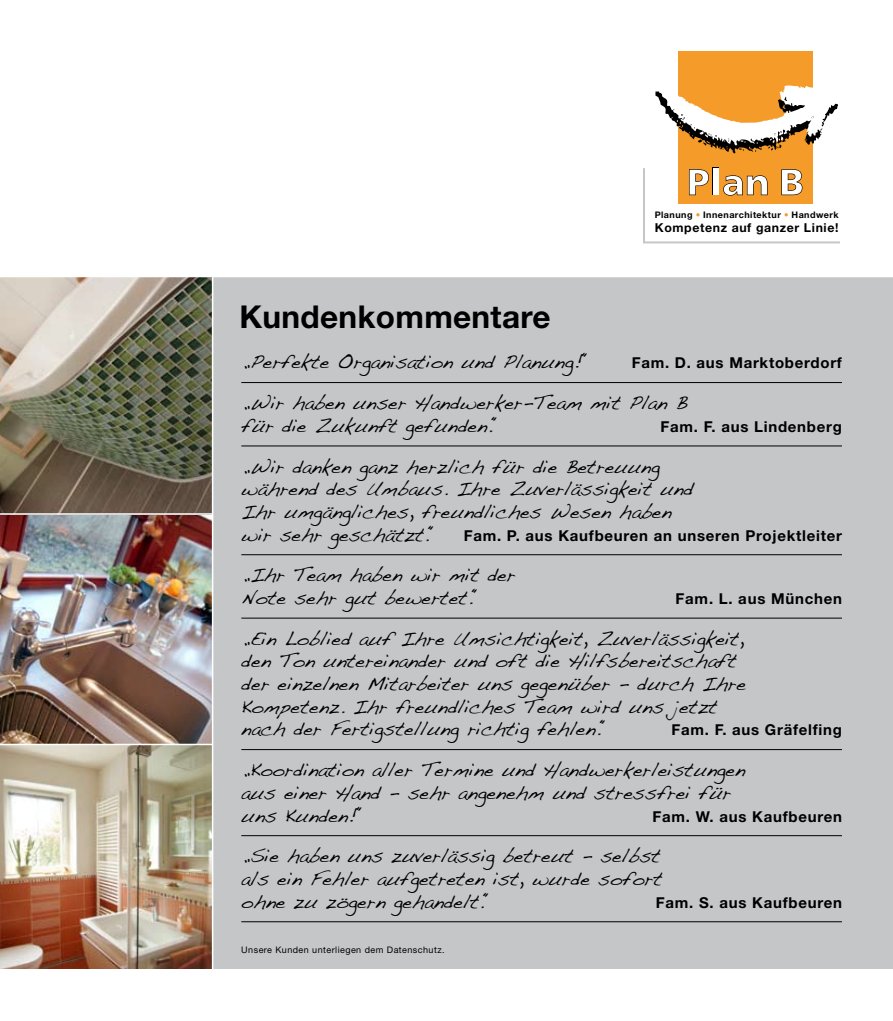
<style>
.page{position:relative;width:893px;height:1021px;background:#fff}
.page>*{position:absolute;margin:0;border:0;box-sizing:border-box;transform-origin:0 0}
.t1{font:700 31.5px "Helvetica Neue East A";letter-spacing:.01em;color:#000}
.t2{font:19.5px/22.6px "Handwriting Dakota";color:#000}
.t3{font:700 15px "Helvetica Neue";letter-spacing:.05em;color:#000}
.t4{font:700 12.3px "Helvetica Neue East A";letter-spacing:.05em;color:#000}
.t5{font:9px "Helvetica Neue East A";color:#000}
.t6{font:700 9px "Helvetica Neue East A";letter-spacing:.05em;color:#000}
.s1{font-family:"Shannon";font-weight:400;color:#f49b29}
</style>
<div class="page">
<div style="left:0;top:276px;width:893px;height:693px;background:#c5c6c8"></div>
<img style="left:0;top:514px;width:212px;height:229px">
<img style="left:0;top:277px;width:212px;height:236px">
<img style="left:0;top:745px;width:212px;height:224px">
<div style="left:678px;top:51px;width:135px;height:152px;background:#f49b29"></div>
<svg style="left:655px;top:85px;width:183px;height:69px"></svg>
<svg style="left:643px;top:167px;width:197px;height:77px"></svg>
<hr style="left:0;top:276px;width:893px;height:1px;background:#fff">
<hr style="left:0;top:743px;width:213px;height:2px;background:#fff">
<hr style="left:0;top:513px;width:213px;height:1px;background:#fff">
<hr style="left:212px;top:261px;width:1px;height:725px;background:#fff">
<hr style="left:241px;top:382px;width:601px;height:1px;background:#000">
<hr style="left:241px;top:445px;width:601px;height:1px;background:#000">
<hr style="left:241px;top:554px;width:601px;height:1px;background:#000">
<hr style="left:241px;top:617px;width:601px;height:1px;background:#000">
<hr style="left:241px;top:749px;width:601px;height:1px;background:#000">
<hr style="left:241px;top:835px;width:601px;height:1px;background:#000">
<hr style="left:241px;top:921px;width:601px;height:1px;background:#000">
<p class="t6" style="left:655px;top:209px;width:185px">Planung <span class="s1">•</span> Innenarchitektur <span class="s1">•</span> Handwerk</p>
<p class="t4" style="left:655px;top:220px;width:185px">Kompetenz auf ganzer Linie!</p>
<h1 class="t1" style="left:240px;top:298px;width:312px">Kundenkommentare</h1>
<p class="t2" style="left:241px;top:350px;width:352px">„Perfekte Organisation und Planung!“</p>
<p class="t3" style="left:632px;top:354px;width:212px">Fam. D. aus Marktoberdorf</p>
<p class="t2" style="left:241px;top:391px;width:448px">„Wir haben unser Handwerker-Team mit Plan B für die Zukunft gefunden.“</p>
<p class="t3" style="left:661px;top:417px;width:183px">Fam. F. aus Lindenberg</p>
<p class="t2" style="left:241px;top:454px;width:453px">„Wir danken ganz herzlich für die Betreuung während des Umbaus. Ihre Zuverlässigkeit und Ihr umgängliches, freundliches Wesen haben wir sehr geschätzt.“</p>
<p class="t3" style="left:464px;top:526px;width:380px">Fam. P. aus Kaufbeuren an unseren Projektleiter</p>
<p class="t2" style="left:241px;top:563px;width:276px">„Ihr Team haben wir mit der<br>Note sehr gut bewertet.“</p>
<p class="t3" style="left:676px;top:589px;width:168px">Fam. L. aus München</p>
<p class="t2" style="left:241px;top:626px;width:506px">„Ein Loblied auf Ihre Umsichtigkeit, Zuverlässigkeit, den Ton untereinander und oft die Hilfsbereitschaft der einzelnen Mitarbeiter uns gegenüber - durch Ihre Kompetenz. Ihr freundliches Team wird uns jetzt nach der Fertigstellung richtig fehlen.“</p>
<p class="t3" style="left:671px;top:720px;width:172px">Fam. F. aus Gräfelfing</p>
<p class="t2" style="left:241px;top:758px;width:505px">„Koordination aller Termine und Handwerkerleistungen aus einer Hand - sehr angenehm und stressfrei für uns Kunden!“</p>
<p class="t3" style="left:653px;top:806px;width:191px">Fam. W. aus Kaufbeuren</p>
<p class="t2" style="left:241px;top:844px;width:423px;text-align:justify">„Sie haben uns zuverlässig betreut - selbst als ein Fehler aufgetreten ist, wurde sofort ohne zu zögern gehandelt.“</p>
<p class="t3" style="left:656px;top:893px;width:188px">Fam. S. aus Kaufbeuren</p>
<p class="t5" style="left:241px;top:944px;width:205px">U nsere Kunden unterliegen dem Datenschutz.</p>
</div>
